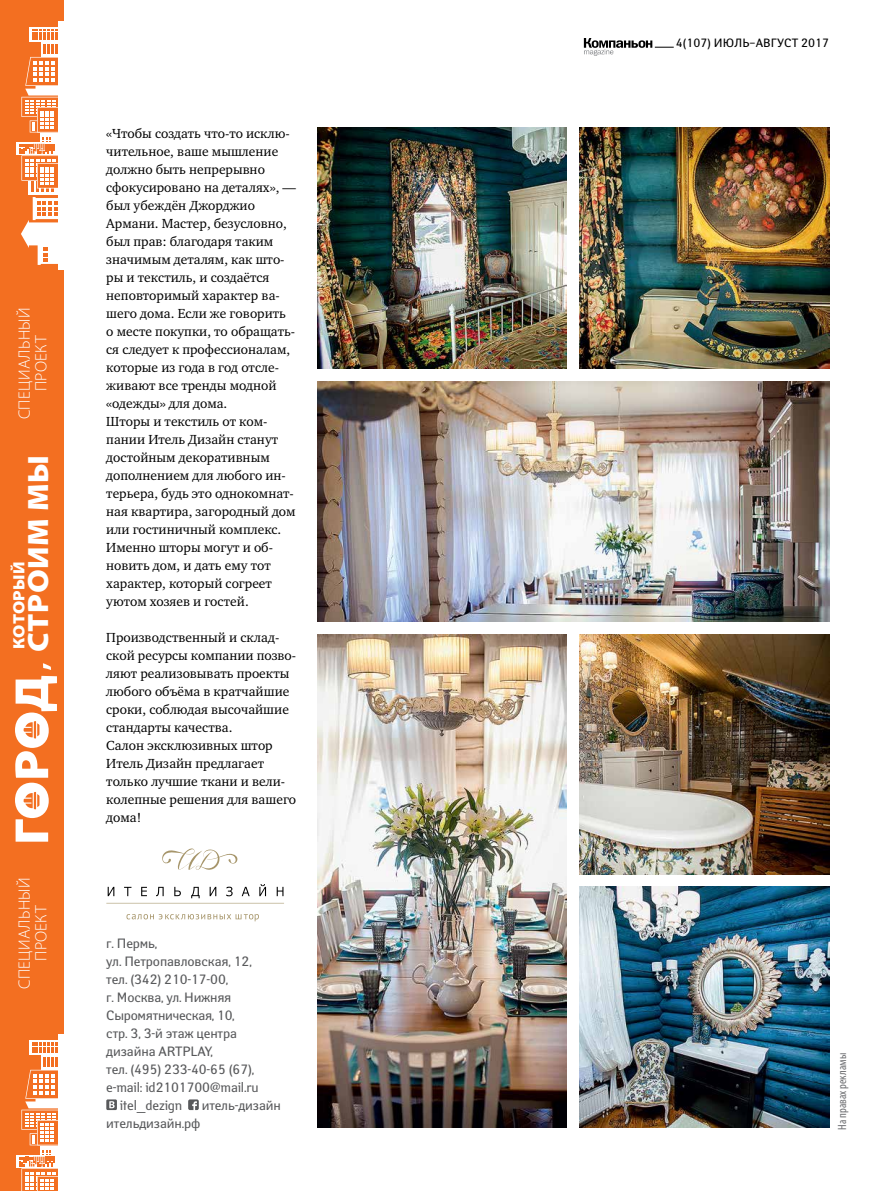
<style>
.page{position:relative;width:893px;height:1191px;background:#fff}
.page>*{position:absolute;margin:0;border:0;box-sizing:border-box;transform-origin:0 0}
.t1{font:900 semi-expanded 29.55px "Myriad Pro";letter-spacing:.02em;color:#fff}
.t2{font:300 16.5px/16.5px "Myriad Pro";letter-spacing:.02em;color:#fff;text-align:center}
.t3{font:900 semi-expanded 16.35px "Myriad Pro";letter-spacing:.015em;color:#fff}
.t4{font:13.5px/18px "Charter ITC";color:#000}
.t5{font:13.5px "Yanus";letter-spacing:-.01em;color:#58595b}
.t6{font:12px "Yanus";letter-spacing:.01em;color:#000}
.t7{font:condensed 12px "Myriad Pro";color:#6d6e71}
</style>
<div class="page">
<svg style="left:584px;top:38px;width:90px;height:18px"></svg>
<div style="left:0;top:0;width:64px;height:1191px;background:#f36f21"></div>
<svg style="left:30px;top:27px;width:29px;height:3px"></svg>
<div style="left:16px;top:142px;width:43px;height:13px;background:#fff"></div>
<svg style="left:19px;top:30px;width:40px;height:235px"></svg>
<div style="left:59px;top:22px;width:5px;height:248px;background:#fff"></div>
<svg style="left:15px;top:663px;width:42px;height:178px"></svg>
<div style="left:30px;top:1040px;width:29px;height:14px;background:#fff"></div>
<div style="left:16px;top:1155px;width:43px;height:12px;background:#fff"></div>
<svg style="left:19px;top:1042px;width:40px;height:149px"></svg>
<div style="left:59px;top:1034px;width:5px;height:157px;background:#fff"></div>
<img style="left:580px;top:128px;width:249px;height:240px">
<img style="left:580px;top:886px;width:249px;height:241px">
<img style="left:318px;top:381px;width:511px;height:240px">
<img style="left:580px;top:634px;width:249px;height:240px">
<img style="left:317px;top:128px;width:250px;height:240px">
<img style="left:317px;top:634px;width:250px;height:493px">
<svg style="left:106px;top:1099px;width:11px;height:11px"></svg>
<svg style="left:188px;top:1099px;width:11px;height:11px"></svg>
<svg style="left:162px;top:848px;width:76px;height:22px"></svg>
<svg style="left:106px;top:884px;width:178px;height:20px"></svg>
<svg style="left:127px;top:914px;width:132px;height:7px"></svg>
<p class="t2" style="left:16px;top:419px;width:113px;rotate:-90deg">СПЕЦИАЛЬНЫЙ<br>ПРОЕКТ</p>
<h1 class="t1" style="left:21px;top:652px;width:199px;rotate:-90deg">СТРОИМ МЫ</h1>
<p class="t3" style="left:10px;top:649px;width:89px;rotate:-90deg">КОТОРЫЙ</p>
<p class="t2" style="left:16px;top:989px;width:113px;rotate:-90deg">СПЕЦИАЛЬНЫЙ<br>ПРОЕКТ</p>
<p class="t4" style="left:106px;top:124px;width:191px">«Чтобы создать что-то исклю&shy;чительное, ваше мышление должно быть непрерывно сфокусировано на деталях», — был убеждён Джорджио<br>Армани. Мастер, безусловно, был прав: благодаря таким значимым деталям, как што&shy;ры и текстиль, и создаётся неповторимый характер ва&shy;шего дома. Если же говорить о месте покупки, то обращать&shy;ся следует к профессионалам, которые из года в год отсле&shy;живают все тренды модной «одежды» для дома.<br>Шторы и текстиль от ком&shy;пании Итель Дизайн станут достойным декоративным дополнением для любого ин&shy;терьера, будь это однокомнат&shy;ная квартира, загородный дом или гостиничный комплекс.<br>Именно шторы могут и об&shy;новить дом, и дать ему тот характер, который согреет уютом хозяев и гостей.</p>
<p class="t4" style="left:106px;top:628px;width:191px">Производственный и склад&shy;ской ресурсы компании позво&shy;ляют реализовывать проекты любого объёма в кратчайшие сроки, соблюдая высочайшие стандарты качества.<br>Салон эксклюзивных штор<br>Итель Дизайн предлагает только лучшие ткани и вели&shy;колепные решения для вашего дома!</p>
<p class="t5" style="left:106px;top:935px;width:53px">г. Пермь,</p>
<p class="t5" style="left:106px;top:953px;width:147px">ул. Петропавловская, 12,</p>
<p class="t5" style="left:106px;top:971px;width:123px">тел. (342) 210-17-00,</p>
<p class="t5" style="left:106px;top:989px;width:127px">г. Москва, ул. Нижняя</p>
<p class="t5" style="left:106px;top:1007px;width:130px">Сыромятническая, 10,</p>
<p class="t5" style="left:106px;top:1025px;width:132px">стр. 3, 3-й этаж центрa</p>
<p class="t5" style="left:106px;top:1043px;width:108px">дизайна ARTPLAY,</p>
<p class="t5" style="left:106px;top:1061px;width:150px">тел. (495) 233-40-65 (67),</p>
<p class="t5" style="left:106px;top:1079px;width:154px">e-mail: id2101700@mail.ru</p>
<p class="t5" style="left:120px;top:1097px;width:64px">itel_dezign</p>
<p class="t5" style="left:202px;top:1097px;width:81px">итель-дизайн</p>
<p class="t5" style="left:106px;top:1115px;width:96px">ительдизайн.рф</p>
<p class="t6" style="left:676px;top:36px;width:155px">4(107) ИЮЛЬ–АВГУСТ 2017</p>
<p class="t7" style="left:835px;top:1129px;width:78px;rotate:-90deg">На правах рекламы</p>
</div>
